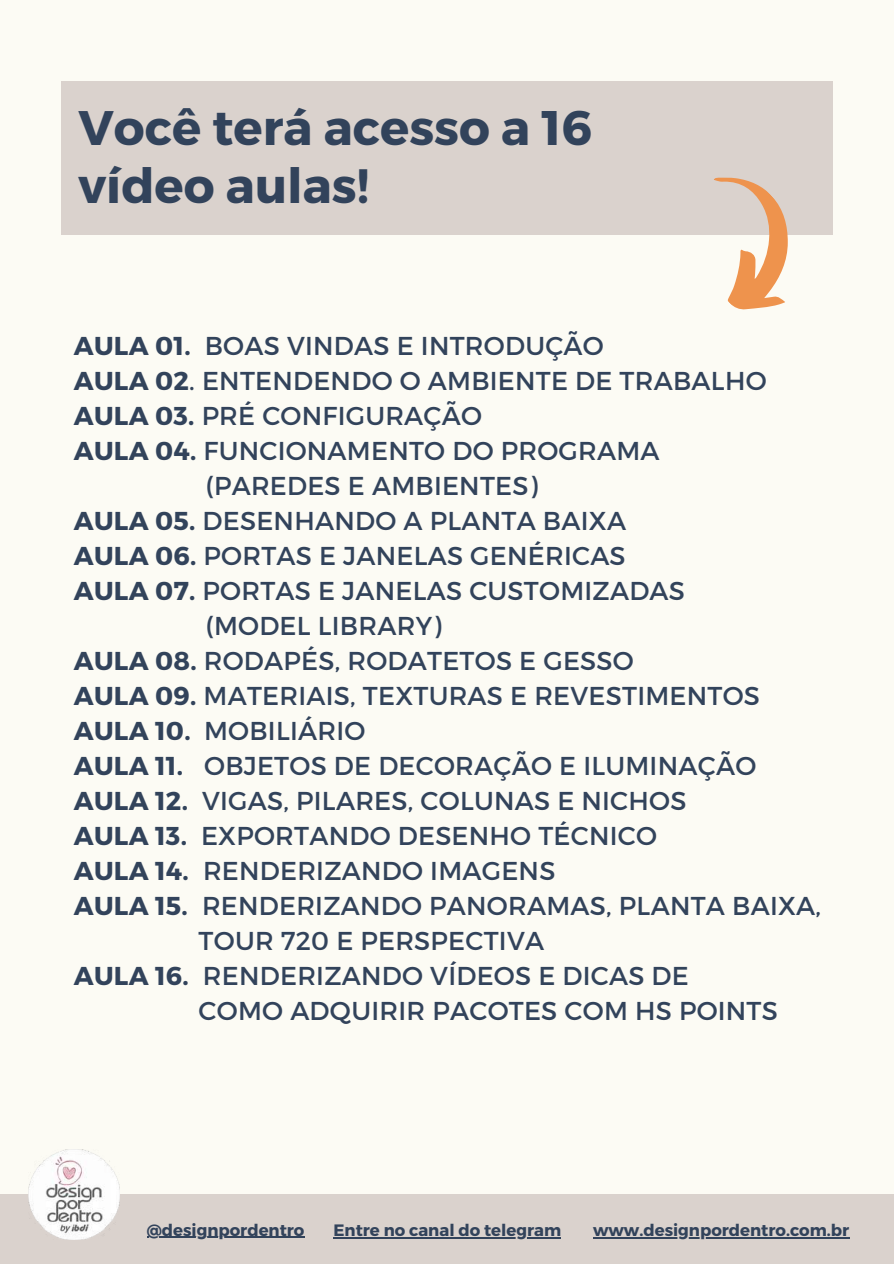
<style>
.page{position:relative;width:894px;height:1264px;background:#fff}
.page>*{position:absolute;margin:0;border:0;box-sizing:border-box;transform-origin:0 0}
.t1{font:700 48.45px/57.3px "Montserrat";color:#32435b}
.t2{font:25.8px "Montserrat";letter-spacing:.01em;color:#32435b}
.t3{font:700 16.5px "Montserrat";color:#32435b}
.s1{font-weight:700}
</style>
<div class="page">
<div style="left:0;top:0;width:893px;height:1263px;background:#fcfbf4"></div>
<div style="left:61px;top:81px;width:771px;height:154px;background:#dad2cd"></div>
<svg style="left:714px;top:177px;width:74px;height:133px"></svg>
<div style="left:0;top:1194px;width:893px;height:69px;background:#dad2cd"></div>
<hr style="left:147px;top:1236px;width:157px;height:1px;background:#32435b">
<hr style="left:593px;top:1236px;width:256px;height:2px;background:#32435b">
<hr style="left:333px;top:1236px;width:228px;height:1px;background:#32435b">
<img style="left:29px;top:1149px;width:90px;height:90px">
<h1 class="t1" style="left:79px;top:97px;width:515px">Você terá acesso a 16 vídeo aulas!</h1>
<p class="t2" style="left:74px;top:329px;width:531px"><span class="s1">AULA 01.</span> BOAS VINDAS E INTRODUÇÃO</p>
<p class="t2" style="left:74px;top:364px;width:694px"><span class="s1">AULA 02</span>. ENTENDENDO O AMBIENTE DE TRABALHO</p>
<p class="t2" style="left:74px;top:399px;width:409px"><span class="s1">AULA 03.</span> PRÉ CONFIGURAÇÃO</p>
<p class="t2" style="left:74px;top:434px;width:587px"><span class="s1">AULA 04.</span> FUNCIONAMENTO DO PROGRAMA</p>
<p class="t2" style="left:205px;top:469px;width:333px">(PAREDES E AMBIENTES)</p>
<p class="t2" style="left:74px;top:504px;width:553px"><span class="s1">AULA 05.</span> DESENHANDO A PLANTA BAIXA</p>
<p class="t2" style="left:74px;top:539px;width:553px"><span class="s1">AULA 06.</span> PORTAS E JANELAS GENÉRICAS</p>
<p class="t2" style="left:74px;top:574px;width:612px"><span class="s1">AULA 07.</span> PORTAS E JANELAS CUSTOMIZADAS</p>
<p class="t2" style="left:205px;top:609px;width:237px">(MODEL LIBRARY)</p>
<p class="t2" style="left:74px;top:644px;width:561px"><span class="s1">AULA 08.</span> RODAPÉS, RODATETOS E GESSO</p>
<p class="t2" style="left:74px;top:679px;width:687px"><span class="s1">AULA 09.</span> MATERIAIS, TEXTURAS E REVESTIMENTOS</p>
<p class="t2" style="left:74px;top:714px;width:293px"><span class="s1">AULA 10.</span> MOBILIÁRIO</p>
<p class="t2" style="left:74px;top:749px;width:683px"><span class="s1">AULA 11.</span> OBJETOS DE DECORAÇÃO E ILUMINAÇÃO</p>
<p class="t2" style="left:74px;top:784px;width:614px"><span class="s1">AULA 12.</span> VIGAS, PILARES, COLUNAS E NICHOS</p>
<p class="t2" style="left:74px;top:819px;width:584px"><span class="s1">AULA 13.</span> EXPORTANDO DESENHO TÉCNICO</p>
<p class="t2" style="left:74px;top:854px;width:483px"><span class="s1">AULA 14.</span> RENDERIZANDO IMAGENS</p>
<p class="t2" style="left:74px;top:889px;width:748px"><span class="s1">AULA 15.</span> RENDERIZANDO PANORAMAS, PLANTA BAIXA,</p>
<p class="t2" style="left:198px;top:924px;width:347px">TOUR 720 E PERSPECTIVA</p>
<p class="t2" style="left:74px;top:958px;width:616px"><span class="s1">AULA 16.</span> RENDERIZANDO VÍDEOS E DICAS DE</p>
<p class="t2" style="left:198px;top:993px;width:580px">COMO ADQUIRIR PACOTES COM HS POINTS</p>
<p class="t3" style="left:147px;top:1218px;width:159px">@designpordentro</p>
<p class="t3" style="left:333px;top:1219px;width:229px">Entre no canal do telegram</p>
<p class="t3" style="left:593px;top:1219px;width:258px">www.designpordentro.com.br</p>
</div>
